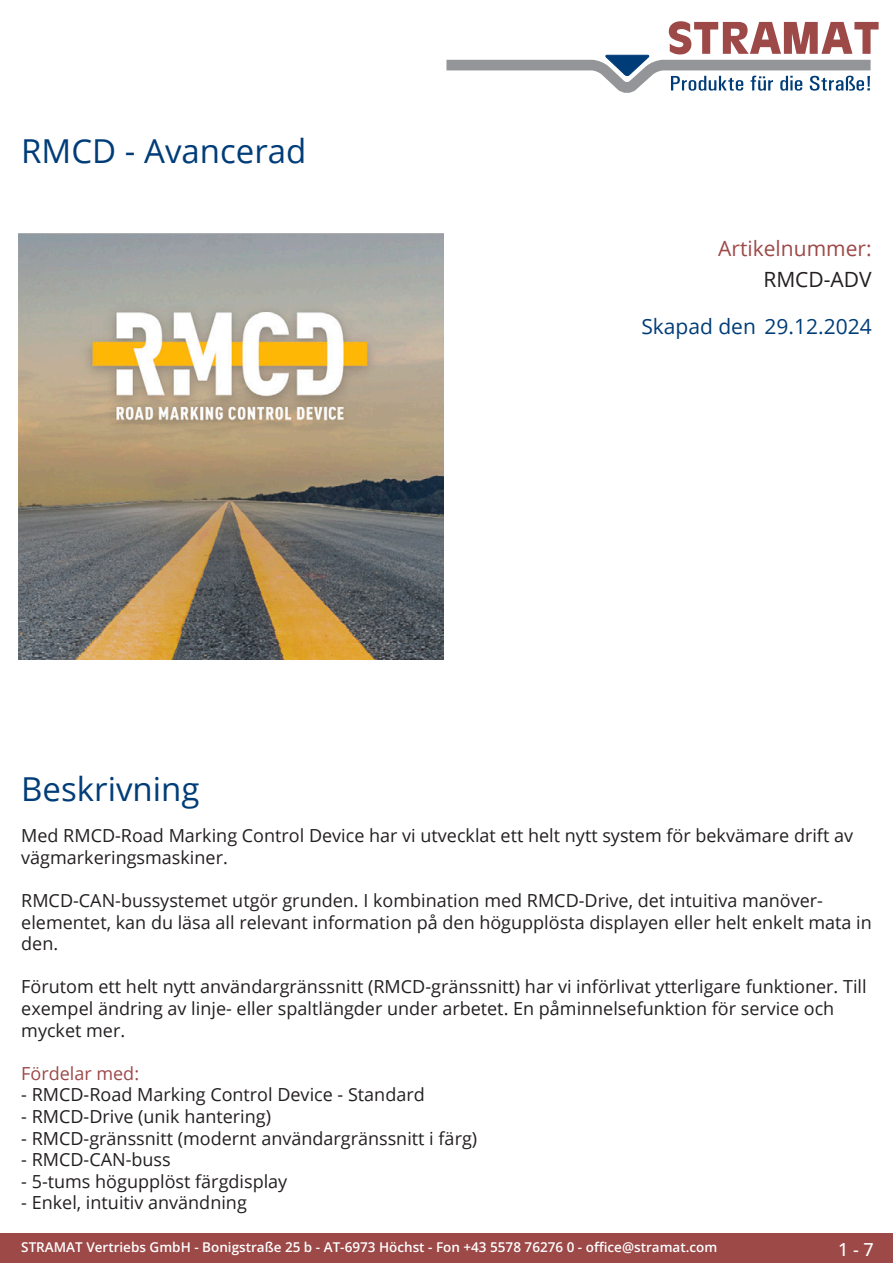
<style>
.page{position:relative;width:893px;height:1263px;background:#fff}
.page>*{position:absolute;margin:0;border:0;box-sizing:border-box;transform-origin:0 0}
.Produkttitel{font:33px "Open Sans";color:#003d78}
.Erstellungsdatum{font:21px "Open Sans";color:#003d78}
.TechDaten_Überschrif{font:21px "Open Sans";color:#9c4948}
.TechDaten_Inhalt{font:21px "Open Sans";color:#231f20}
.Beschreibung_Text{font:18px/21.6px "Open Sans";color:#231f20}
.Beschreibung_Text-2{font:18px "Open Sans";color:#9c4948}
.t1{font:500 18px "Open Sans";color:#fff}
.t2{font:600 13.5px "Open Sans";color:#fff}
</style>
<div class="page">
<div style="left:0;top:1233px;width:893px;height:30px;background:#9c4948"></div>
<svg style="left:446px;top:21px;width:433px;height:72px"></svg>
<img style="left:18px;top:234px;width:425px;height:425px">
<p class="Produkttitel" style="left:21px;top:128px;width:287px">RMCD - Avancerad</p>
<p class="TechDaten_Überschrif" style="left:718px;top:234px;width:155px">Artikelnummer:</p>
<p class="TechDaten_Inhalt" style="left:763px;top:265px;width:110px">RMCD-ADV</p>
<p class="Erstellungsdatum" style="left:641px;top:312px;width:232px">Skapad den 29.12.2024</p>
<p class="Produkttitel" style="left:21px;top:766px;width:180px">Beskrivning</p>
<p class="Beschreibung_Text" style="left:21px;top:824px;width:833px">Med RMCD-Road Marking Control Device har vi utvecklat ett helt nytt system för bekvämare drift av vägmarkeringsmaskiner.</p>
<p class="Beschreibung_Text" style="left:21px;top:889px;width:852px">RMCD-CAN-bussystemet utgör grunden. I kombination med RMCD-Drive, det intuitiva manöver&shy;elementet, kan du läsa all relevant information på den högupplösta displayen eller helt enkelt mata in den.</p>
<p class="Beschreibung_Text" style="left:21px;top:975px;width:847px">Förutom ett helt nytt användargränssnitt (RMCD-gränssnitt) har vi införlivat ytterligare funktioner. Till exempel ändring av linje- eller spaltlängder under arbetet. En påminnelsefunktion för service och mycket mer.</p>
<p class="Beschreibung_Text-2" style="left:21px;top:1061px;width:119px">Fördelar med:</p>
<p class="Beschreibung_Text" style="left:21px;top:1083px;width:405px">- RMCD-Road Marking Control Device - Standard</p>
<p class="Beschreibung_Text" style="left:21px;top:1105px;width:251px">- RMCD-Drive (unik hantering)</p>
<p class="Beschreibung_Text" style="left:21px;top:1127px;width:457px">- RMCD-gränssnitt (modernt användargränssnitt i färg)</p>
<p class="Beschreibung_Text" style="left:21px;top:1148px;width:151px">- RMCD-CAN-buss</p>
<p class="Beschreibung_Text" style="left:21px;top:1170px;width:268px">- 5-tums högupplöst färgdisplay</p>
<p class="Beschreibung_Text" style="left:21px;top:1191px;width:227px">- Enkel, intuitiv användning</p>
<p class="t2" style="left:21px;top:1238px;width:698px">STRAMAT Vertriebs GmbH - Bonigstraße 25 b - AT-6973 Höchst - Fon +43 5578 76276 0 - office@stramat.com</p>
<p class="t1" style="left:838px;top:1237px;width:37px">1 - 7</p>
</div>
